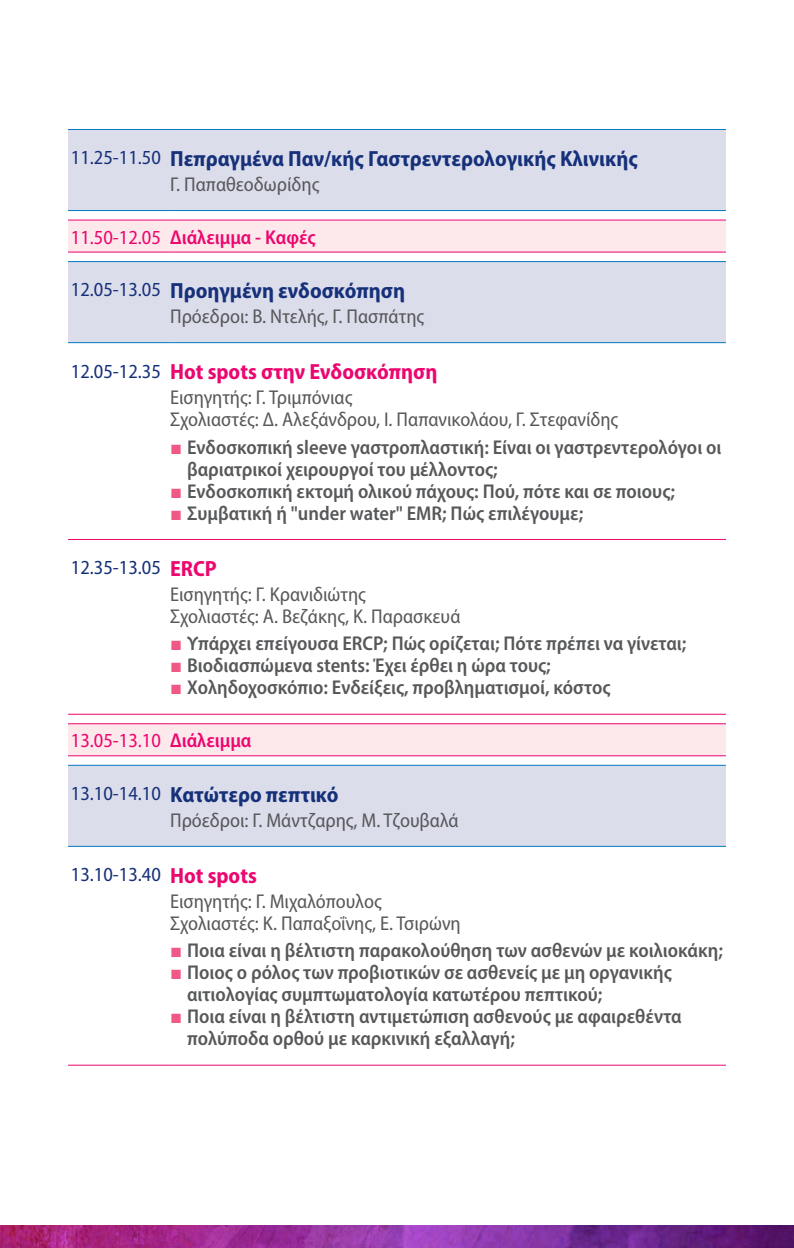
<style>
.page{position:relative;width:794px;height:1248px;background:#fff}
.page>*{position:absolute;margin:0;border:0;box-sizing:border-box;transform-origin:0 0}
._01_Title1{font:700 semi-condensed 22px "Myriad Pro";color:#16317a}
._01_Title1-2{font:700 semi-condensed 22px "Myriad Pro";color:#ec066f}
.t1{font:600 semi-condensed 20px/22px "Myriad Pro";color:#57585a}
.names{font:semi-condensed 20px "Myriad Pro";color:#57585a}
._01_Title1-3{font:semi-condensed 20px "Myriad Pro";color:#16317a}
.Break{font:600 semi-condensed 20px "Myriad Pro";color:#ec066f}
.hours{font:semi-condensed 20px "Myriad Pro";color:#ec066f}
.s1{font-weight:400;font-size:20px}
.s2{font-weight:400;font-size:20px;color:#16317a}
.s3{font-family:"Arial";font-weight:400;font-stretch:normal;color:#f05985}
.s4{font-weight:700;font-size:22px;color:#ec066f}
</style>
<div class="page">
<img style="left:0;top:1225px;width:794px;height:22px">
<svg style="left:68px;top:130px;width:658px;height:716px;background:#dedeec"></svg>
<svg style="left:68px;top:221px;width:658px;height:534px"></svg>
<hr style="left:68px;top:129px;width:102px;height:1px;background:#0079c2">
<hr style="left:170px;top:129px;width:556px;height:1px;background:#0079c2">
<hr style="left:68px;top:210px;width:102px;height:1px;background:#0079c2">
<hr style="left:170px;top:210px;width:556px;height:1px;background:#0079c2">
<hr style="left:68px;top:261px;width:102px;height:1px;background:#0079c2">
<hr style="left:170px;top:261px;width:556px;height:1px;background:#0079c2">
<hr style="left:68px;top:342px;width:102px;height:1px;background:#0079c2">
<hr style="left:170px;top:342px;width:556px;height:1px;background:#0079c2">
<hr style="left:68px;top:713px;width:102px;height:1px;background:#ec066f">
<hr style="left:170px;top:713px;width:556px;height:1px;background:#ec066f">
<hr style="left:68px;top:764px;width:102px;height:1px;background:#0079c2">
<hr style="left:170px;top:764px;width:556px;height:1px;background:#0079c2">
<hr style="left:68px;top:846px;width:102px;height:1px;background:#0079c2">
<hr style="left:170px;top:846px;width:556px;height:1px;background:#0079c2">
<hr style="left:68px;top:539px;width:102px;height:1px;background:#ec066f">
<hr style="left:68px;top:1064px;width:102px;height:1px;background:#ec066f">
<hr style="left:170px;top:539px;width:556px;height:1px;background:#ec066f">
<hr style="left:170px;top:1064px;width:556px;height:1px;background:#ec066f">
<hr style="left:68px;top:220px;width:102px;height:1px;background:#ec066f">
<hr style="left:68px;top:723px;width:102px;height:1px;background:#ec066f">
<hr style="left:170px;top:220px;width:556px;height:1px;background:#ec066f">
<hr style="left:170px;top:723px;width:556px;height:1px;background:#ec066f">
<hr style="left:68px;top:252px;width:102px;height:1px;background:#ec066f">
<hr style="left:68px;top:755px;width:102px;height:1px;background:#ec066f">
<hr style="left:170px;top:252px;width:556px;height:1px;background:#ec066f">
<hr style="left:170px;top:755px;width:556px;height:1px;background:#ec066f">
<p class="_01_Title1" style="left:71px;top:144px;width:568px"><span class="s1">11.25-11.50</span> Πεπραγμένα Παν/κής Γαστρεντερολογικής Κλινικής</p>
<p class="names" style="left:170px;top:173px;width:151px">Γ. Παπαθεοδωρίδης</p>
<p class="hours" style="left:71px;top:226px;width:92px">11.50-12.05</p>
<p class="Break" style="left:170px;top:224px;width:147px">Διάλειμμα - Καφές</p>
<p class="_01_Title1" style="left:71px;top:276px;width:336px"><span class="s1">12.05-13.05</span> Προηγμένη ενδοσκόπηση</p>
<p class="names" style="left:170px;top:305px;width:255px">Πρόεδροι: Β. Ντελής, Γ. Πασπάτης</p>
<p class="_01_Title1-2" style="left:71px;top:357px;width:368px"><span class="s2">12.05-12.35</span> Hot spots στην Ενδοσκόπηση</p>
<p class="names" style="left:170px;top:386px;width:184px">Εισηγητής: Γ. Τριμπόνιας</p>
<p class="names" style="left:170px;top:408px;width:450px">Σχολιαστές: Δ. Αλεξάνδρου, Ι. Παπανικολάου, Γ. Στεφανίδης</p>
<p class="t1" style="left:187px;top:435px;width:536px;text-indent:-17px"><span class="s3">■</span> Eνδοσκοπική sleeve γαστροπλαστική: Είναι οι γαστρεντερολόγοι οι βαριατρικοί χειρουργοί του μέλλοντος;</p>
<p class="t1" style="left:170px;top:479px;width:506px"><span class="s3">■</span> Eνδοσκοπική εκτομή ολικού πάχους: Πού, πότε και σε ποιους;</p>
<p class="t1" style="left:170px;top:501px;width:414px"><span class="s3">■</span> Συμβατική ή "under water" EMR; Πώς επιλέγουμε;</p>
<p class="_01_Title1-3" style="left:71px;top:556px;width:147px">12.35-13.05 <span class="s4">ERCP</span></p>
<p class="names" style="left:170px;top:583px;width:197px">Εισηγητής: Γ. Κρανιδιώτης</p>
<p class="names" style="left:170px;top:605px;width:292px">Σχολιαστές: Α. Βεζάκης, Κ. Παρασκευά</p>
<p class="t1" style="left:170px;top:632px;width:518px"><span class="s3">■</span> Υπάρχει επείγουσα ERCP; Πώς ορίζεται; Πότε πρέπει να γίνεται;</p>
<p class="t1" style="left:170px;top:654px;width:382px"><span class="s3">■</span> Bιοδιασπώμενα stents: Έχει έρθει η ώρα τους;</p>
<p class="t1" style="left:170px;top:676px;width:442px"><span class="s3">■</span> Χοληδοχοσκόπιο: Ενδείξεις, προβληματισμοί, κόστος</p>
<p class="hours" style="left:71px;top:729px;width:92px">13.05-13.10</p>
<p class="Break" style="left:170px;top:728px;width:83px">Διάλειμμα</p>
<p class="_01_Title1" style="left:71px;top:780px;width:269px"><span class="s1">13.10-14.10</span> Κατώτερο πεπτικό</p>
<p class="names" style="left:170px;top:808px;width:290px">Πρόεδροι: Γ. Μάντζαρης, Μ. Τζουβαλά</p>
<p class="_01_Title1-3" style="left:71px;top:863px;width:187px">13.10-13.40 <span class="s4">Hot spots</span></p>
<p class="names" style="left:170px;top:890px;width:213px">Εισηγητής: Γ. Μιχαλόπουλος</p>
<p class="names" style="left:170px;top:912px;width:292px">Σχολιαστές: Κ. Παπαξοΐνης, Ε. Τσιρώνη</p>
<p class="t1" style="left:170px;top:939px;width:554px"><span class="s3">■</span> Ποια είναι η βέλτιστη παρακολούθηση των ασθενών με κοιλιοκάκη;</p>
<p class="t1" style="left:187px;top:961px;width:486px;text-indent:-17px"><span class="s3">■</span> Ποιος ο ρόλος των προβιοτικών σε ασθενείς με μη οργανικής αιτιολογίας συμπτωματολογία κατωτέρου πεπτικού;</p>
<p class="t1" style="left:187px;top:1005px;width:496px;text-indent:-17px"><span class="s3">■</span> Ποια είναι η βέλτιστη αντιμετώπιση ασθενούς με αφαιρεθέντα πολύποδα ορθού με καρκινική εξαλλαγή;</p>
</div>
